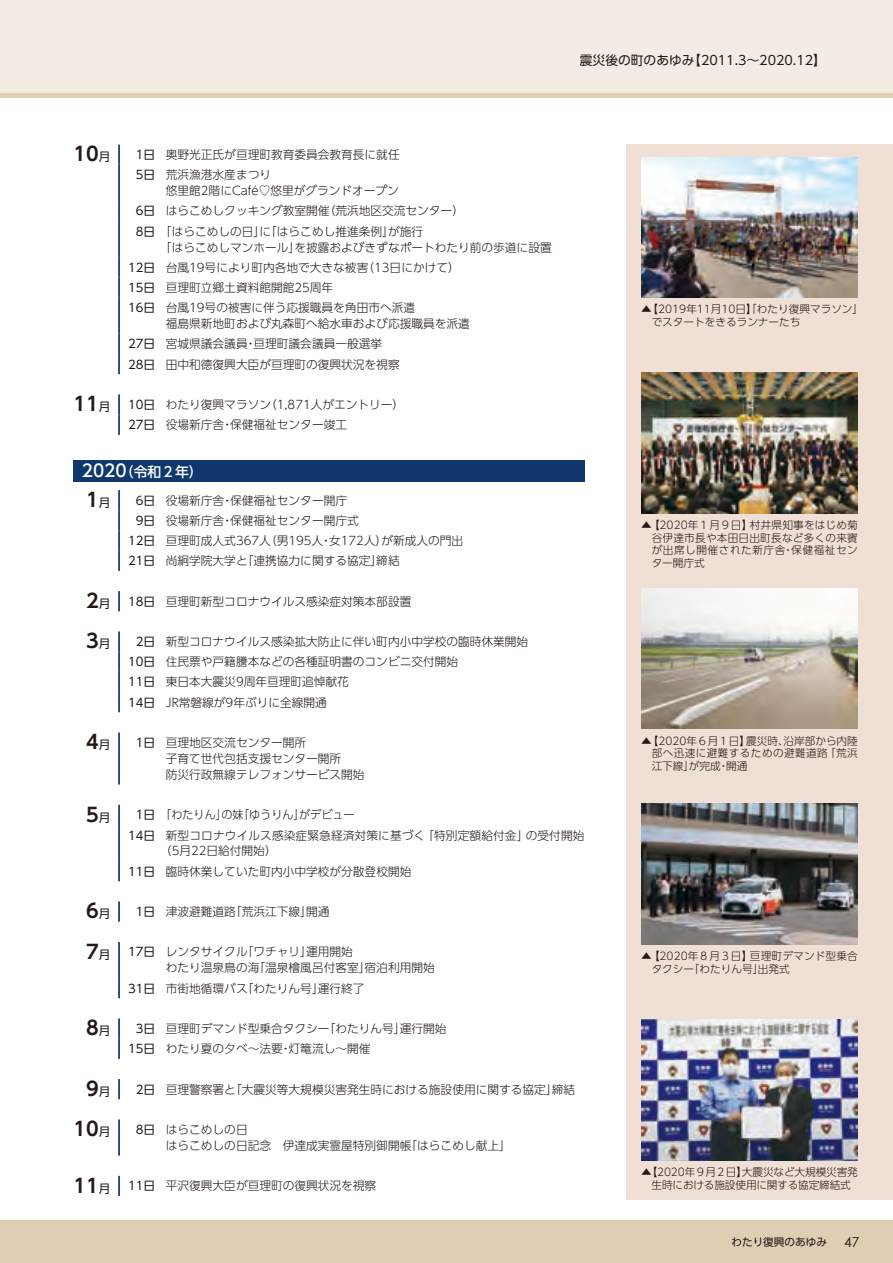
<style>
.page{position:relative;width:893px;height:1263px;background:#fff}
.page>*{position:absolute;margin:0;border:0;box-sizing:border-box;transform-origin:0 0}
.t1{font:700 19.2px "UD Shin Go Pro De";color:#231916}
.t2{font:500 13.8px "UD Shin Go Pro";color:#fff}
.t3{font:12.75px "UD Shin Go Pro";color:#231916}
.t4{font:300 11.7px/20.2px "UD Shin Go Pro";color:#231916}
.t5{font:300 11.7px/20.2px "UD Shin Go Pro";color:#231916;scale:.95 1}
.t6{font:300 10.65px/12.8px "UD Shin Go Pro";color:#231916;text-align:justify}
.t7{font:10.65px "UD Shin Go Pro";color:#231916}
.s1{font-family:"UD Shin Go Pro";font-weight:400;font-size:11.7px}
.s2{font-weight:400}
.s3{font-size:16.95px}
.s4{font-family:"Century Gothic";font-size:13.8px}
</style>
<div class="page">
<div style="left:0;top:1220px;width:893px;height:43px;background:#dfceb4"></div>
<div style="left:0;top:0;width:893px;height:98px;background:#f3ece3"></div>
<div style="left:626px;top:145px;width:267px;height:1055px;background:#f0dfd5"></div>
<hr style="left:0;top:94px;width:893px;height:4px;background:#dfceb4">
<hr style="left:118px;top:145px;width:2px;height:20px;background:#11386c">
<hr style="left:118px;top:165px;width:2px;height:36px;background:#11386c">
<hr style="left:118px;top:201px;width:2px;height:20px;background:#11386c">
<hr style="left:118px;top:221px;width:2px;height:36px;background:#11386c">
<hr style="left:118px;top:257px;width:2px;height:20px;background:#11386c">
<hr style="left:118px;top:277px;width:2px;height:21px;background:#11386c">
<hr style="left:118px;top:298px;width:2px;height:36px;background:#11386c">
<hr style="left:118px;top:334px;width:2px;height:20px;background:#11386c">
<hr style="left:118px;top:354px;width:2px;height:20px;background:#11386c">
<hr style="left:118px;top:394px;width:2px;height:21px;background:#11386c">
<hr style="left:118px;top:415px;width:2px;height:20px;background:#11386c">
<div style="left:73px;top:460px;width:512px;height:22px;background:#11386c"></div>
<hr style="left:118px;top:490px;width:2px;height:20px;background:#11386c">
<hr style="left:118px;top:510px;width:2px;height:20px;background:#11386c">
<hr style="left:118px;top:530px;width:2px;height:21px;background:#11386c">
<hr style="left:118px;top:551px;width:2px;height:20px;background:#11386c">
<hr style="left:118px;top:591px;width:2px;height:20px;background:#11386c">
<hr style="left:118px;top:631px;width:2px;height:21px;background:#11386c">
<hr style="left:118px;top:652px;width:2px;height:20px;background:#11386c">
<hr style="left:118px;top:672px;width:2px;height:20px;background:#11386c">
<hr style="left:118px;top:692px;width:2px;height:20px;background:#11386c">
<hr style="left:118px;top:732px;width:2px;height:52px;background:#11386c">
<hr style="left:118px;top:805px;width:2px;height:20px;background:#11386c">
<hr style="left:118px;top:825px;width:2px;height:36px;background:#11386c">
<hr style="left:118px;top:861px;width:2px;height:20px;background:#11386c">
<hr style="left:118px;top:901px;width:2px;height:21px;background:#11386c">
<hr style="left:118px;top:942px;width:2px;height:36px;background:#11386c">
<hr style="left:118px;top:978px;width:2px;height:20px;background:#11386c">
<hr style="left:118px;top:1018px;width:2px;height:21px;background:#11386c">
<hr style="left:118px;top:1039px;width:2px;height:20px;background:#11386c">
<hr style="left:118px;top:1079px;width:2px;height:20px;background:#11386c">
<hr style="left:118px;top:1119px;width:2px;height:36px;background:#11386c">
<hr style="left:118px;top:1176px;width:2px;height:20px;background:#11386c">
<img style="left:641px;top:588px;width:217px;height:141px">
<img style="left:641px;top:373px;width:217px;height:140px">
<img style="left:641px;top:804px;width:217px;height:140px">
<img style="left:641px;top:1020px;width:217px;height:140px">
<img style="left:641px;top:157px;width:217px;height:141px">
<p class="t3" style="left:580px;top:50px;width:248px">震災後の町のあゆみ【2011.3〜2020.12】</p>
<h1 class="t1" style="left:74px;top:138px;width:38px">10<span class="s1">月</span></h1>
<p class="t4" style="left:136px;top:144px;width:265px"><span class="s2">1日</span> 奥野光正氏が亘理町教育委員会教育長に就任<br><span class="s2">5日</span> 荒浜漁港水産まつり</p>
<p class="t4" style="left:136px;top:180px;width:330px;text-indent:30px">悠里館2階にCafé♡悠里がグランドオープン<br><span class="s2">6日</span> はらこめしクッキング教室開催（荒浜地区交流センター）<br><span class="s2">8日</span>「はらこめしの日」に「はらこめし推進条例」が施行</p>
<p class="t4" style="left:128px;top:237px;width:425px;text-indent:32px">「はらこめしマンホール」を披露およびきずなポートわたり前の歩道に設置<br><span class="s2">12日</span> 台風19号により町内各地で大きな被害（13日にかけて）<br><span class="s2">15日</span> 亘理町立郷土資料館開館25周年<br><span class="s2">16日</span> 台風19号の被害に伴う応援職員を角田市へ派遣</p>
<p class="t4" style="left:128px;top:313px;width:343px;text-indent:38px">福島県新地町および丸森町へ給水車および応援職員を派遣<br><span class="s2">27日</span> 宮城県議会議員・亘理町議会議員一般選挙<br><span class="s2">28日</span> 田中和德復興大臣が亘理町の復興状況を視察</p>
<h1 class="t1" style="left:74px;top:388px;width:38px">11<span class="s1">月</span></h1>
<p class="t4" style="left:128px;top:394px;width:278px"><span class="s2">10日</span> わたり復興マラソン（1,871人がエントリー）<br><span class="s2">27日</span> 役場新庁舎・保健福祉センター竣工</p>
<p class="t2" style="left:82px;top:461px;width:122px"><span class="s3">2020</span>（令和２年）</p>
<h1 class="t1" style="left:86px;top:484px;width:26px">1<span class="s1">月</span></h1>
<p class="t4" style="left:136px;top:490px;width:213px"><span class="s2">6日</span> 役場新庁舎・保健福祉センター開庁</p>
<p class="t4" style="left:136px;top:510px;width:224px"><span class="s2">9日</span> 役場新庁舎・保健福祉センター開庁式</p>
<p class="t4" style="left:128px;top:530px;width:337px"><span class="s2">12日</span> 亘理町成人式367人（男195人・女172人）が新成人の門出</p>
<p class="t4" style="left:128px;top:550px;width:273px"><span class="s2">21日</span> 尚絅学院大学と「連携協力に関する協定」締結</p>
<h1 class="t1" style="left:86px;top:585px;width:26px">2<span class="s1">月</span></h1>
<p class="t4" style="left:128px;top:591px;width:285px"><span class="s2">18日</span> 亘理町新型コロナウイルス感染症対策本部設置</p>
<h1 class="t1" style="left:86px;top:625px;width:26px">3<span class="s1">月</span></h1>
<p class="t4" style="left:128px;top:631px;width:402px;text-indent:8px"><span class="s2">2日</span> 新型コロナウイルス感染拡大防止に伴い町内小中学校の臨時休業開始<br><span class="s2">10日</span> 住民票や戸籍謄本などの各種証明書のコンビニ交付開始<br><span class="s2">11日</span> 東日本大震災9周年亘理町追悼献花<br><span class="s2">14日</span> JR常磐線が9年ぶりに全線開通</p>
<h1 class="t1" style="left:86px;top:726px;width:26px">4<span class="s1">月</span></h1>
<p class="t4" style="left:166px;top:734px;width:200px;line-height:15.9px;text-indent:-30px"><span class="s2">1日</span> 亘理地区交流センター開所<br>子育て世代包括支援センター開所<br>防災行政無線テレフォンサービス開始</p>
<h1 class="t1" style="left:86px;top:799px;width:26px">5<span class="s1">月</span></h1>
<p class="t5" style="left:128px;top:804px;width:482px;text-indent:8px"><span class="s2">1日</span>「わたりん」の妹「ゆうりん」がデビュー<br><span class="s2">14日</span> 新型コロナウイルス感染症緊急経済対策に基づく「特別定額給付金」の受付開始</p>
<p class="t4" style="left:128px;top:840px;width:285px;text-indent:32px">（5月22日給付開始）<br><span class="s2">11日</span> 臨時休業していた町内小中学校が分散登校開始</p>
<h1 class="t1" style="left:86px;top:895px;width:26px">6<span class="s1">月</span></h1>
<p class="t4" style="left:136px;top:901px;width:195px"><span class="s2">1日</span> 津波避難道路「荒浜江下線」開通</p>
<h1 class="t1" style="left:86px;top:936px;width:26px">7<span class="s1">月</span></h1>
<p class="t4" style="left:166px;top:944px;width:270px;line-height:15.9px;text-indent:-38px"><span class="s2">17日</span> レンタサイクル「ワチャリ」運用開始<br>わたり温泉鳥の海「温泉檜風呂付客室」宿泊利用開始</p>
<p class="t4" style="left:128px;top:978px;width:238px"><span class="s2">31日</span> 市街地循環バス「わたりん号」運行終了</p>
<h1 class="t1" style="left:86px;top:1012px;width:26px">8<span class="s1">月</span></h1>
<p class="t4" style="left:128px;top:1018px;width:320px;text-indent:8px"><span class="s2">3日</span> 亘理町デマンド型乗合タクシー「わたりん号」運行開始<br><span class="s2">15日</span> わたり夏の夕べ〜法要・灯篭流し〜開催</p>
<h1 class="t1" style="left:86px;top:1073px;width:26px">9<span class="s1">月</span></h1>
<p class="t4" style="left:136px;top:1078px;width:441px"><span class="s2">2日</span> 亘理警察署と「大震災等大規模災害発生時における施設使用に関する協定」締結</p>
<h1 class="t1" style="left:74px;top:1113px;width:38px">10<span class="s1">月</span></h1>
<p class="t4" style="left:166px;top:1121px;width:346px;line-height:15.9px;text-indent:-30px"><span class="s2">8日</span> はらこめしの日<br>はらこめしの日記念　伊達成実霊屋特別御開帳「はらこめし献上」</p>
<h1 class="t1" style="left:74px;top:1170px;width:38px">11<span class="s1">月</span></h1>
<p class="t4" style="left:128px;top:1175px;width:250px"><span class="s2">11日</span> 平沢復興大臣が亘理町の復興状況を視察</p>
<p class="t6" style="left:652px;top:303px;width:213px;text-indent:-11px">▲【2019年11月10日】「わたり復興マラソン」でスタートをきるランナーたち</p>
<p class="t6" style="left:652px;top:518px;width:208px;text-indent:-11px">▲【2020年１月９日】村井県知事をはじめ菊谷伊達市長や本田日出町長など多くの来賓が出席し開催された新庁舎・保健福祉センター開庁式</p>
<p class="t6" style="left:652px;top:734px;width:208px;text-indent:-11px">▲【2020年６月１日】震災時、沿岸部から内陸部へ迅速に避難するための避難道路「荒浜江下線」が完成・開通</p>
<p class="t6" style="left:652px;top:949px;width:208px;text-indent:-11px">▲【2020年８月３日】亘理町デマンド型乗合タクシー「わたりん号」出発式</p>
<p class="t6" style="left:641px;top:1165px;width:218px;text-align:center">▲【2020年９月２日】大震災など大規模災害発生時における施設使用に関する協定締結式</p>
<p class="t7" style="left:731px;top:1233px;width:129px">わたり復興のあゆみ <span class="s4">47</span></p>
</div>
